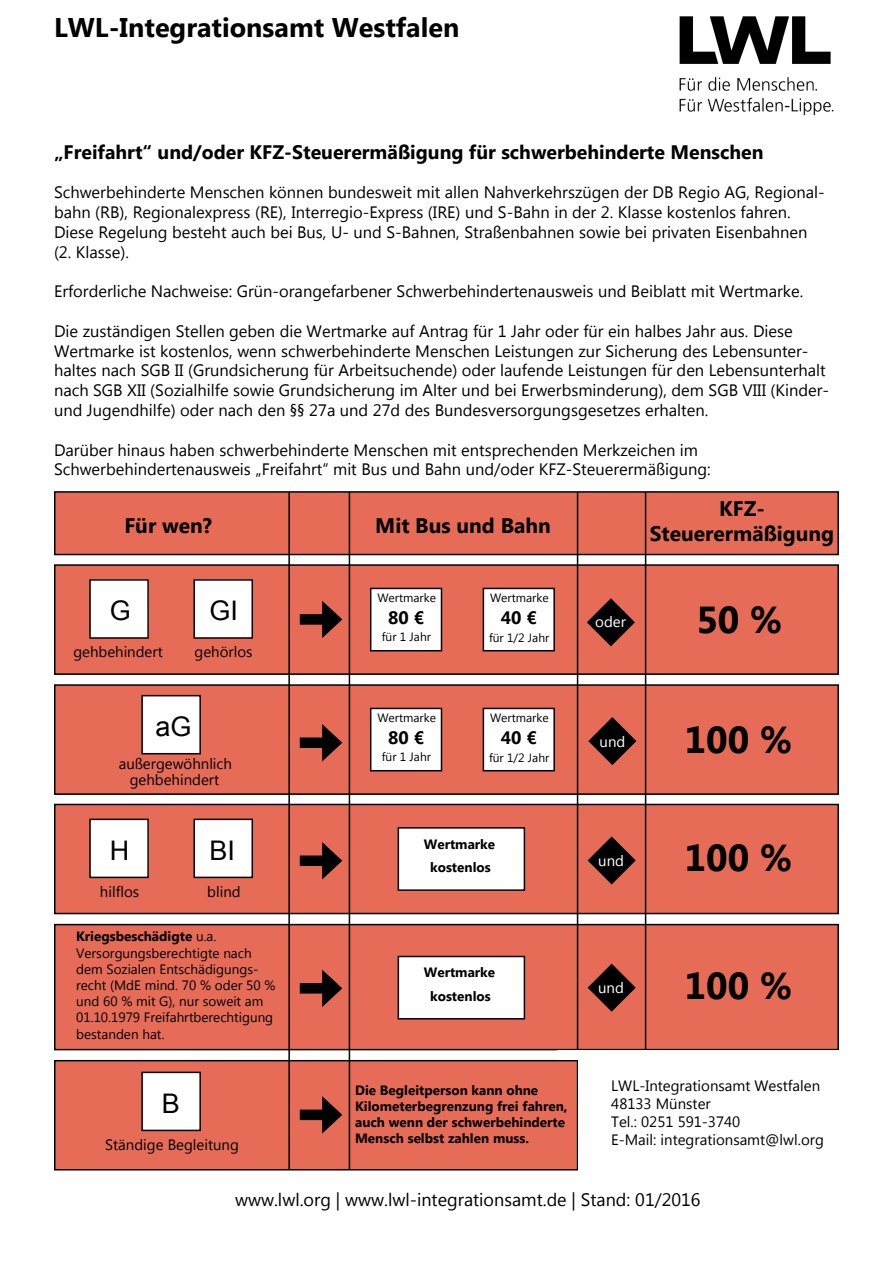
<style>
.page{position:relative;width:893px;height:1263px;background:#fff}
.page>*{position:absolute;margin:0;border:0;box-sizing:border-box;transform-origin:0 0}
.t1{font:700 37.5px "Segoe UI";color:#000}
.t2{font:700 27px "Segoe UI";color:#000}
.t3{font:27px "Arial";color:#000}
.t4{font:700 21px/25.2px "Segoe UI";color:#000;text-align:center}
.t5{font:700 19.5px "Segoe UI";color:#000}
.t6{font:18px "Segoe UI";color:#000}
.t7{font:700 18px "Segoe UI";color:#000}
.t8{font:16.5px/19.8px "Segoe UI";color:#000}
.t9{font:15px/18px "Segoe UI";color:#000}
.t10{font:15px "Segoe UI";color:#fff}
.t11{font:13.5px/16.2px "Segoe UI";color:#000}
.t12{font:700 13.5px/16.2px "Segoe UI";color:#000;text-align:center}
.t13{font:12px "Segoe UI";color:#000}
.s1{font-weight:700}
</style>
<div class="page">
<img style="left:679px;top:16px;width:155px;height:100px">
<div style="left:55px;top:492px;width:783px;height:62px;background:#e66c57"></div>
<div style="left:54px;top:491px;width:785px;height:64px;border:2px solid #000"></div>
<div style="left:55px;top:565px;width:783px;height:109px;background:#e66c57"></div>
<div style="left:54px;top:564px;width:785px;height:111px;border:2px solid #000"></div>
<div style="left:90px;top:580px;width:58px;height:58px;background:#fff"></div>
<div style="left:89px;top:579px;width:60px;height:60px;border:2px solid #000"></div>
<div style="left:194px;top:580px;width:58px;height:58px;background:#fff"></div>
<div style="left:193px;top:579px;width:60px;height:60px;border:2px solid #000"></div>
<div style="left:371px;top:588px;width:70px;height:63px;background:#fff"></div>
<div style="left:370px;top:588px;width:72px;height:63px;border:2px solid #000"></div>
<div style="left:483px;top:588px;width:71px;height:63px;background:#fff"></div>
<div style="left:483px;top:588px;width:72px;height:63px;border:2px solid #000"></div>
<div style="left:55px;top:685px;width:783px;height:109px;background:#e66c57"></div>
<div style="left:54px;top:684px;width:785px;height:111px;border:2px solid #000"></div>
<div style="left:142px;top:696px;width:58px;height:58px;background:#fff"></div>
<div style="left:141px;top:695px;width:60px;height:59px;border:2px solid #000"></div>
<div style="left:371px;top:708px;width:70px;height:63px;background:#fff"></div>
<div style="left:370px;top:708px;width:72px;height:63px;border:2px solid #000"></div>
<div style="left:483px;top:708px;width:71px;height:63px;background:#fff"></div>
<div style="left:483px;top:708px;width:72px;height:63px;border:2px solid #000"></div>
<div style="left:55px;top:804px;width:783px;height:109px;background:#e66c57"></div>
<div style="left:54px;top:804px;width:785px;height:110px;border:2px solid #000"></div>
<div style="left:90px;top:819px;width:58px;height:58px;background:#fff"></div>
<div style="left:89px;top:819px;width:60px;height:59px;border:2px solid #000"></div>
<div style="left:194px;top:819px;width:58px;height:58px;background:#fff"></div>
<div style="left:193px;top:819px;width:60px;height:59px;border:2px solid #000"></div>
<div style="left:398px;top:828px;width:126px;height:62px;background:#fff"></div>
<div style="left:398px;top:827px;width:127px;height:64px;border:2px solid #000"></div>
<div style="left:55px;top:924px;width:783px;height:125px;background:#e66c57"></div>
<div style="left:54px;top:924px;width:785px;height:126px;border:2px solid #000"></div>
<div style="left:398px;top:956px;width:126px;height:63px;background:#fff"></div>
<div style="left:398px;top:956px;width:127px;height:63px;border:2px solid #000"></div>
<div style="left:55px;top:1061px;width:783px;height:109px;background:#e66c57"></div>
<div style="left:54px;top:1060px;width:785px;height:110px;border:2px solid #000"></div>
<div style="left:142px;top:1072px;width:58px;height:58px;background:#fff"></div>
<div style="left:141px;top:1071px;width:60px;height:60px;border:2px solid #000"></div>
<hr style="left:288px;top:492px;width:2px;height:677px;background:#000">
<hr style="left:349px;top:492px;width:1px;height:677px;background:#000">
<hr style="left:645px;top:492px;width:1px;height:677px;background:#000">
<hr style="left:577px;top:492px;width:1px;height:677px;background:#000">
<div style="left:300px;top:614px;width:30px;height:11px;background:#000"></div>
<svg style="left:322px;top:601px;width:20px;height:37px"></svg>
<div style="left:300px;top:737px;width:30px;height:11px;background:#000"></div>
<svg style="left:322px;top:724px;width:20px;height:37px"></svg>
<div style="left:300px;top:855px;width:30px;height:11px;background:#000"></div>
<svg style="left:322px;top:842px;width:20px;height:37px"></svg>
<div style="left:300px;top:983px;width:30px;height:10px;background:#000"></div>
<svg style="left:322px;top:969px;width:20px;height:38px"></svg>
<div style="left:300px;top:1109px;width:30px;height:11px;background:#000"></div>
<svg style="left:322px;top:1096px;width:20px;height:37px"></svg>
<svg style="left:587px;top:598px;width:48px;height:49px"></svg>
<svg style="left:588px;top:717px;width:49px;height:48px"></svg>
<svg style="left:587px;top:836px;width:49px;height:49px"></svg>
<svg style="left:587px;top:963px;width:49px;height:49px"></svg>
<div style="left:578px;top:1050px;width:267px;height:123px;background:#fff"></div>
<div style="left:558px;top:1050px;width:48px;height:10px;background:#fff"></div>
<h2 class="t2" style="left:54px;top:8px;width:407px">LWL-Integrationsamt Westfalen</h2>
<p class="t5" style="left:54px;top:138px;width:711px">„Freifahrt“ und/oder KFZ-Steuerermäßigung für schwerbehinderte Menschen</p>
<p class="t8" style="left:54px;top:182px;width:772px">Schwerbehinderte Menschen können bundesweit mit allen Nahverkehrszügen der DB Regio AG, Regional&shy;bahn (RB), Regionalexpress (RE), Interregio-Express (IRE) und S-Bahn in der 2. Klasse kostenlos fahren.<br>Diese Regelung besteht auch bei Bus, U- und S-Bahnen, Straßenbahnen sowie bei privaten Eisenbahnen (2. Klasse).</p>
<p class="t8" style="left:54px;top:281px;width:751px">Erforderliche Nachweise: Grün-orangefarbener Schwerbehindertenausweis und Beiblatt mit Wertmarke.</p>
<p class="t8" style="left:54px;top:320px;width:777px">Die zuständigen Stellen geben die Wertmarke auf Antrag für 1 Jahr oder für ein halbes Jahr aus. Diese Wertmarke ist kostenlos, wenn schwerbehinderte Menschen Leistungen zur Sicherung des Lebensunter&shy;haltes nach SGB II (Grundsicherung für Arbeitsuchende) oder laufende Leistungen für den Lebensunterhalt nach SGB XII (Sozialhilfe sowie Grundsicherung im Alter und bei Erwerbsminderung), dem SGB VIII (Kinder&shy;und Jugendhilfe) oder nach den §§ 27a und 27d des Bundesversorgungsgesetzes erhalten.</p>
<p class="t8" style="left:54px;top:439px;width:658px">Darüber hinaus haben schwerbehinderte Menschen mit entsprechenden Merkzeichen im<br>Schwerbehindertenausweis „Freifahrt“ mit Bus und Bahn und/oder KFZ-Steuerermäßigung:</p>
<p class="t4" style="left:124px;top:512px;width:89px">Für wen?</p>
<p class="t4" style="left:375px;top:512px;width:177px">Mit Bus und Bahn</p>
<p class="t4" style="left:650px;top:495px;width:186px">KFZ-<br>Steuerermäßigung</p>
<h2 class="t3" style="left:110px;top:593px;width:23px">G</h2>
<h2 class="t3" style="left:210px;top:593px;width:30px">GI</h2>
<p class="t9" style="left:73px;top:642px;width:91px">gehbehindert</p>
<p class="t9" style="left:195px;top:642px;width:59px">gehörlos</p>
<p class="t13" style="left:377px;top:589px;width:60px">Wertmarke</p>
<p class="t7" style="left:388px;top:605px;width:38px">80 €</p>
<p class="t13" style="left:382px;top:628px;width:51px">für 1 Jahr</p>
<h2 class="t3" style="left:155px;top:709px;width:38px">aG</h2>
<p class="t13" style="left:377px;top:709px;width:60px">Wertmarke</p>
<p class="t7" style="left:388px;top:725px;width:38px">80 €</p>
<p class="t13" style="left:382px;top:748px;width:51px">für 1 Jahr</p>
<p class="t9" style="left:119px;top:754px;width:115px">außergewöhnlich</p>
<p class="t9" style="left:130px;top:770px;width:91px">gehbehindert</p>
<p class="t13" style="left:490px;top:589px;width:60px">Wertmarke</p>
<p class="t7" style="left:501px;top:605px;width:38px">40 €</p>
<p class="t13" style="left:489px;top:629px;width:62px">für 1/2 Jahr</p>
<p class="t13" style="left:490px;top:709px;width:60px">Wertmarke</p>
<p class="t7" style="left:501px;top:725px;width:38px">40 €</p>
<p class="t13" style="left:489px;top:749px;width:62px">für 1/2 Jahr</p>
<p class="t10" style="left:595px;top:611px;width:32px">oder</p>
<p class="t10" style="left:600px;top:731px;width:27px">und</p>
<h1 class="t1" style="left:696px;top:593px;width:87px">50 %</h1>
<h1 class="t1" style="left:685px;top:713px;width:109px">100 %</h1>
<p class="t12" style="left:424px;top:831px;width:73px;line-height:23.5px">Wertmarke kostenlos</p>
<h2 class="t3" style="left:110px;top:832px;width:21px">H</h2>
<h2 class="t3" style="left:210px;top:832px;width:27px">BI</h2>
<h1 class="t1" style="left:685px;top:831px;width:109px">100 %</h1>
<p class="t10" style="left:598px;top:850px;width:27px">und</p>
<p class="t9" style="left:100px;top:882px;width:41px">hilflos</p>
<p class="t9" style="left:207px;top:882px;width:35px">blind</p>
<p class="t11" style="left:76px;top:928px;width:201px"><span class="s1">Kriegsbeschädigte</span> u.a.<br>Versorgungsberechtigte nach dem Sozialen Entschädigungs&shy;recht (MdE mind. 70 % oder 50 % und 60 % mit G), nur soweit am<br>01.10.1979 Freifahrtberechtigung bestanden hat.</p>
<p class="t12" style="left:424px;top:960px;width:73px;line-height:23.5px">Wertmarke kostenlos</p>
<h2 class="t3" style="left:162px;top:1085px;width:20px">B</h2>
<p class="t12" style="left:355px;top:1081px;width:214px;text-align:left">Die Begleitperson kann ohne<br>Kilometerbegrenzung frei fahren, auch wenn der schwerbehinderte<br>Mensch selbst zahlen muss.</p>
<p class="t9" style="left:105px;top:1134px;width:135px">Ständige Begleitung</p>
<p class="t10" style="left:598px;top:977px;width:27px">und</p>
<h1 class="t1" style="left:685px;top:959px;width:109px">100 %</h1>
<p class="t9" style="left:611px;top:1076px;width:214px">LWL-Integrationsamt Westfalen<br>48133 Münster<br>Tel.: 0251 591-3740<br>E-Mail: integrationsamt@lwl.org</p>
<p class="t6" style="left:235px;top:1187px;width:467px">www.lwl.org | www.lwl-integrationsamt.de | Stand: 01/2016</p>
</div>
